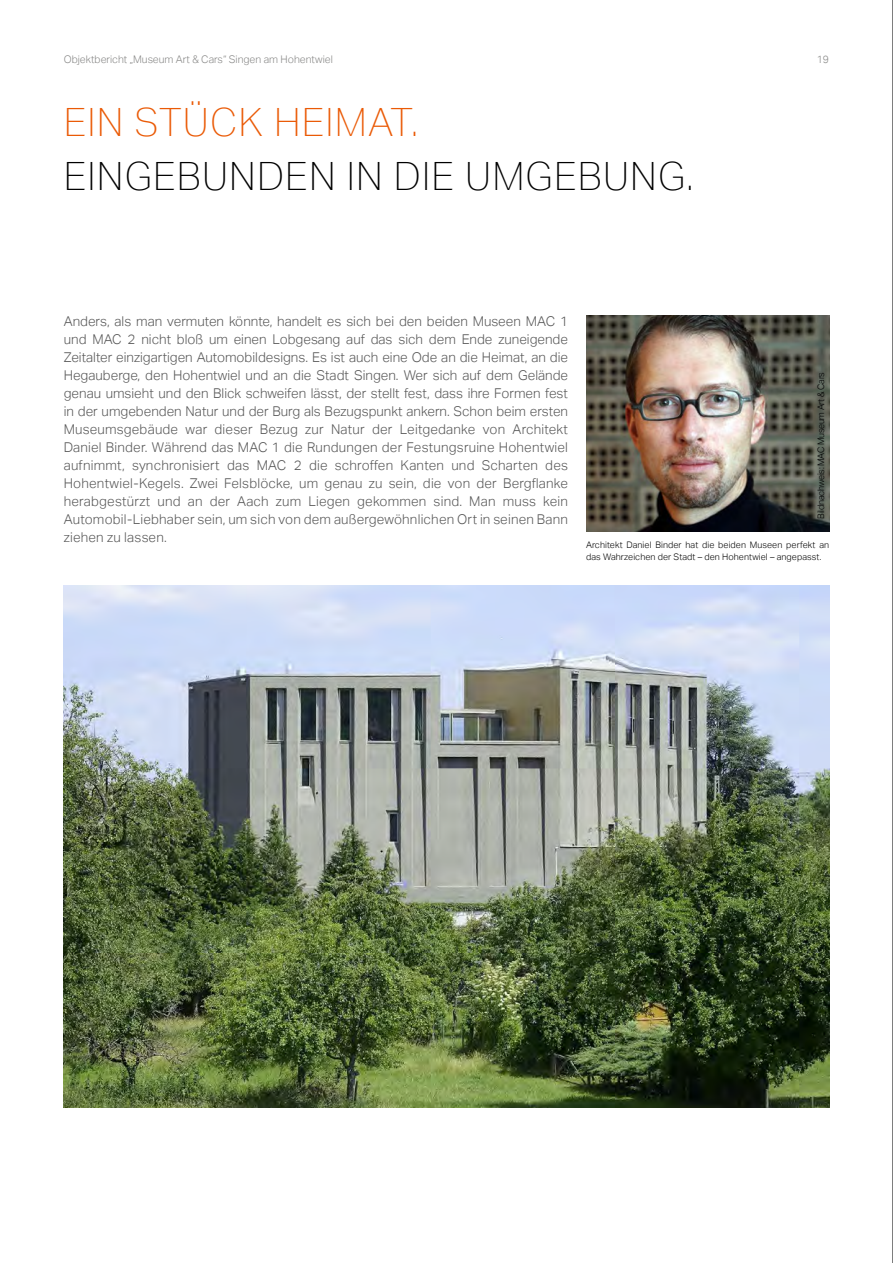
<style>
.page{position:relative;width:893px;height:1263px;background:#fff}
.page>*{position:absolute;margin:0;border:0;box-sizing:border-box;transform-origin:0 0}
.t1{font:100 39px "Aktiv Grotesk";letter-spacing:.03em;color:#000}
.t2{font:100 39px "Aktiv Grotesk";letter-spacing:.03em;color:#ea5a06}
.t3{font:300 13.5px/18px "Aktiv Grotesk";letter-spacing:.015em;color:#565656;text-align:justify}
.t4{font:300 10.5px "Aktiv Grotesk";color:#878786}
.t5{font:300 9px/12px "Aktiv Grotesk";letter-spacing:.01em;color:#000}
.t6{font:300 9px "Aktiv Grotesk";letter-spacing:-.025em;color:#000}
</style>
<div class="page">
<img style="left:64px;top:586px;width:765px;height:522px">
<img style="left:586px;top:316px;width:243px;height:216px">
<hr style="left:892px;top:0;width:1px;height:1263px;background:#000">
<p class="t4" style="left:64px;top:54px;width:271px">Objektbericht „Museum Art &amp; Cars“ Singen am Hohentwiel</p>
<p class="t4" style="left:817px;top:54px;width:14px">19</p>
<h1 class="t2" style="left:64px;top:100px;width:356px">EIN STÜCK HEIMAT.</h1>
<h1 class="t1" style="left:64px;top:154px;width:631px">EINGEBUNDEN IN DIE UMGEBUNG.</h1>
<p class="t3" style="left:64px;top:312px;width:506px">Anders, als man vermuten könnte, handelt es sich bei den beiden Museen MAC 1 und MAC 2 nicht bloß um einen Lobgesang auf das sich dem Ende zuneigende Zeitalter einzigartigen Automobildesigns. Es ist auch eine Ode an die Heimat, an die Hegauberge, den Hohentwiel und an die Stadt Singen. Wer sich auf dem Gelände genau umsieht und den Blick schweifen lässt, der stellt fest, dass ihre Formen fest in der umgebenden Natur und der Burg als Bezugspunkt ankern. Schon beim ersten Museumsgebäude war dieser Bezug zur Natur der Leitgedanke von Architekt Daniel Binder. Während das MAC 1 die Rundungen der Festungsruine Hohentwiel aufnimmt, synchronisiert das MAC 2 die schroffen Kanten und Scharten des Hohentwiel-Kegels. Zwei Felsblöcke, um genau zu sein, die von der Bergflanke herabgestürzt und an der Aach zum Liegen gekommen sind. Man muss kein Automobil-Liebhaber sein, um sich von dem außergewöhnlichen Ort in seinen Bann ziehen zu lassen.</p>
<p class="t6" style="left:816px;top:519px;width:148px;rotate:-90deg">Bildnachweis: MAC Museum Art &amp; Cars</p>
<p class="t5" style="left:586px;top:539px;width:245px">Architekt Daniel Binder hat die beiden Museen perfekt an das Wahrzeichen der Stadt – den Hohentwiel – angepasst.</p>
</div>
